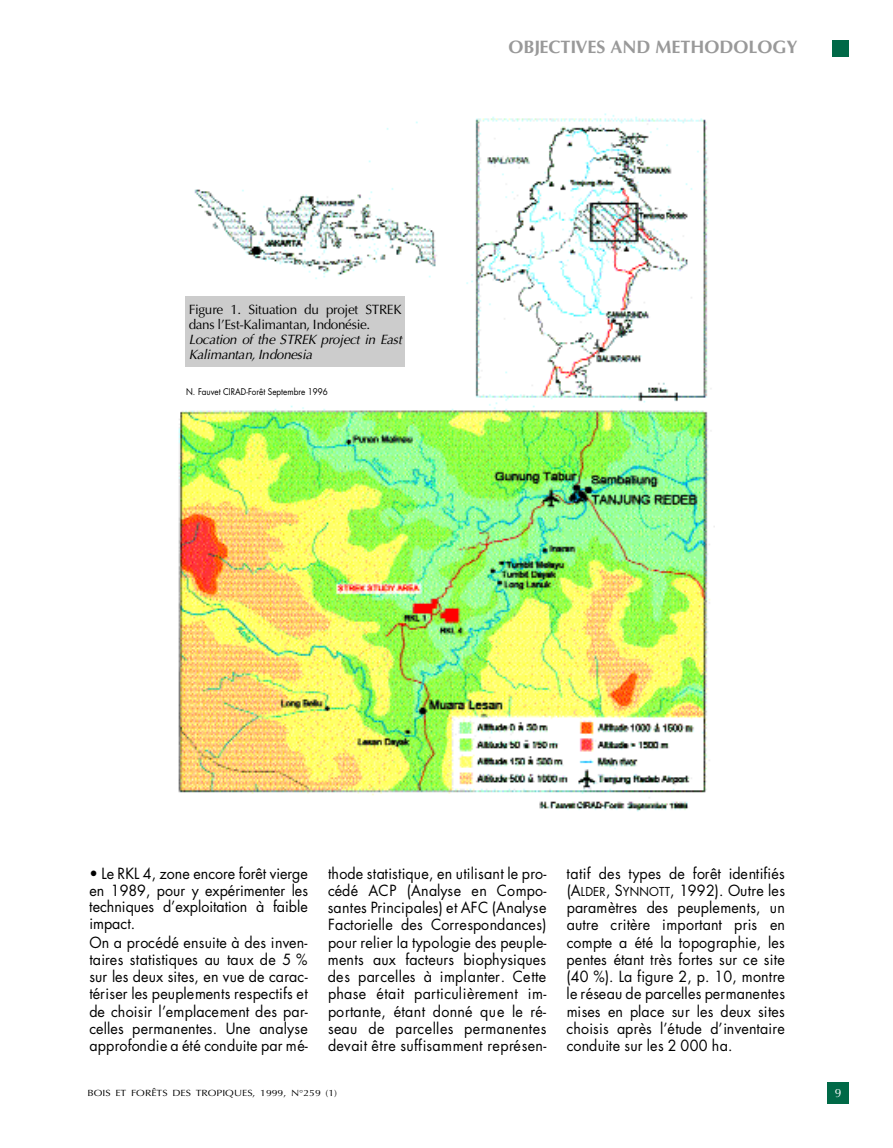
<style>
.page{position:relative;width:893px;height:1148px;background:#fff}
.page>*{position:absolute;margin:0;border:0;box-sizing:border-box;transform-origin:0 0}
.t1{font:700 18px "Optima";color:#999}
.t2{font:15px/17.2px "Futura";letter-spacing:.005em;color:#000;text-align:justify;scale:.95 1}
.t3{font:13.5px/15px "Optima";letter-spacing:-.03em;color:#000}
.t4{font:italic 13.5px/15px "Optima";letter-spacing:-.03em;color:#000}
.t5{font:12px "Optima";color:#fff}
.t6{font:9px "Optima";color:#000;scale:1.16 1}
.t7{font:9px "Futura";color:#000;scale:.9 1}
.s1{font-size:12px}
</style>
<div class="page">
<div style="left:827px;top:1082px;width:21px;height:21px;background:#006947"></div>
<div style="left:832px;top:40px;width:16px;height:16px;background:#006947"></div>
<img style="left:178px;top:113px;width:534px;height:699px">
<div style="left:186px;top:296px;width:219px;height:70px;background:#ccc"></div>
<p class="t3" style="left:189px;top:303px;width:215px">Figure 1. Situation du projet STREK dans l’Est-Kalimantan, Indonésie.</p>
<p class="t4" style="left:189px;top:333px;width:215px">Location of the STREK project in East<br>Kalimantan, Indonesia</p>
<p class="t7" style="left:186px;top:388px;width:159px">N. Fauvet CIRAD-Forêt Septembre 1996</p>
<p class="t1" style="left:508px;top:40px;width:291px">OBJECTIVES AND METHODOLOGY</p>
<p class="t2" style="left:89px;top:866px;width:232px;line-height:16.8px">• Le RKL 4, zone encore forêt vierge en 1989, pour y expérimenter les techniques d’exploitation à faible impact.</p>
<p class="t2" style="left:89px;top:934px;width:231px">On a procédé ensuite à des inven&shy;taires statistiques au taux de 5 % sur les deux sites, en vue de carac&shy;tériser les peuplements respectifs et de choisir l’emplacement des par&shy;celles permanentes. Une analyse approfondie a été conduite par mé-</p>
<p class="t2" style="left:328px;top:865px;width:231px">thode statistique, en utilisant le pro&shy;cédé ACP (Analyse en Compo&shy;santes Principales) et AFC (Analyse Factorielle des Correspondances) pour relier la typologie des peuple&shy;ments aux facteurs biophysiques des parcelles à implanter. Cette phase était particulièrement im&shy;portante, étant donné que le ré&shy;seau de parcelles permanentes devait être suffisamment représen-</p>
<p class="t2" style="left:566px;top:865px;width:231px">tatif des types de forêt identifiés ( A<span class="s1">L D E R</span>, S<span class="s1">Y N N O T T</span>, 1992). Outre les paramètres des peuplements, un autre critère important pris en compte a été la topographie, les pentes étant très fortes sur ce site ( 4 0 %). La figure 2, p. 10, montre le réseau de parcelles permanentes mises en place sur les deux sites choisis après l’étude d’inventaire conduite sur les 2 000 ha.</p>
<p class="t6" style="left:87px;top:1089px;width:217px">BOIS ET FORÊTS DES TROPIQUES, 1999, N°259 (1)</p>
<p class="t5" style="left:834px;top:1087px;width:8px">9</p>
</div>
